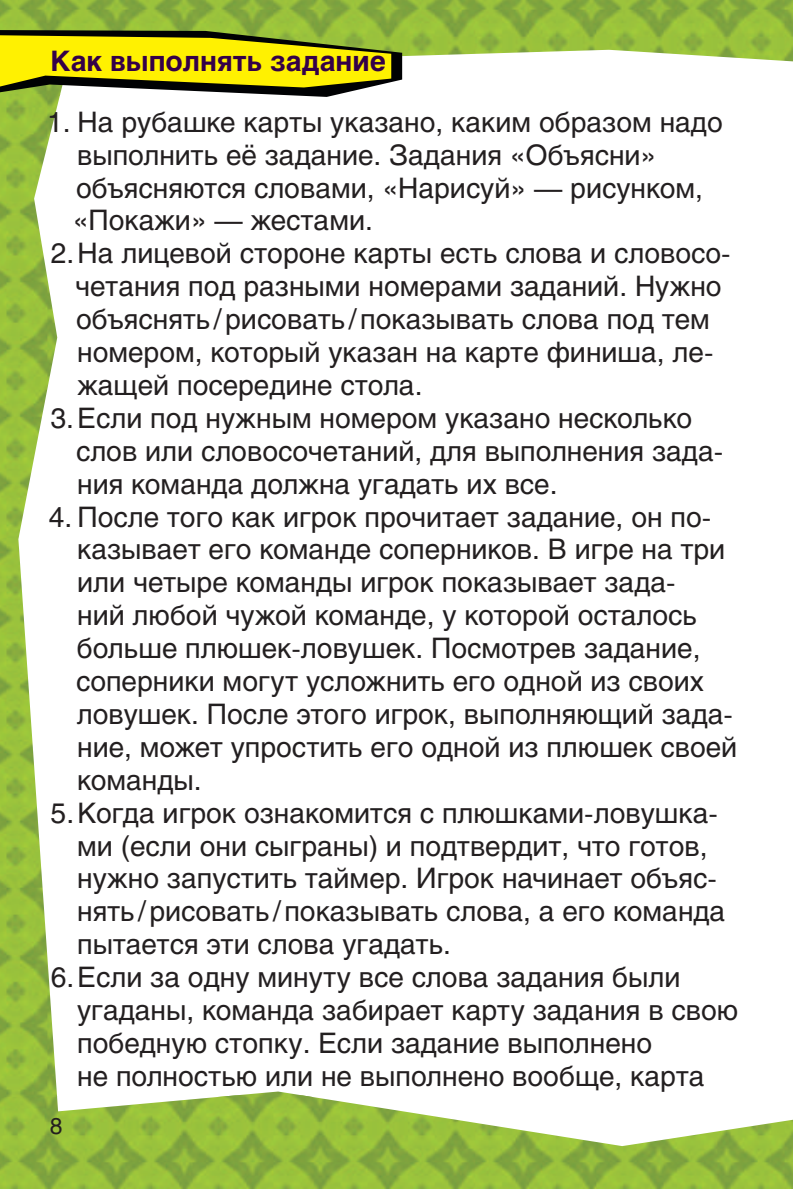
<style>
.page{position:relative;width:793px;height:1189px;background:#fff}
.page>*{position:absolute;margin:0;border:0;box-sizing:border-box;transform-origin:0 0}
.t1{font:28px/32.9px "Helios";color:#231f20}
.t2{font:700 28px "Helios";color:#340048}
.t3{font:22.75px "Helios";color:#231f20}
</style>
<div class="page">
<img style="left:0;top:0;width:793px;height:80px">
<img style="left:0;top:1097px;width:793px;height:92px">
<img style="left:218px;top:1092px;width:94px;height:5px">
<img style="left:0;top:97px;width:60px;height:1000px">
<svg style="left:0;top:30px;width:402px;height:67px;background:#beba1c"></svg>
<p class="t2" style="left:51px;top:45px;width:337px">Как выполнять задание</p>
<p class="t1" style="left:73px;top:105px;width:651px;text-indent:-26px">1. На рубашке карты указано, каким образом надо выполнить её задание. Задания «Объясни» объясняются словами, «Нарисуй» — рисунком, «Покажи» — жестами.</p>
<p class="t1" style="left:75px;top:237px;width:657px;text-indent:-24px">2. На лицевой стороне карты есть слова и словосо&shy;четания под разными номерами заданий. Нужно объяснять / рисовать / показывать слова под тем номером, который указан на карте финиша, ле&shy;жащей посередине стола.</p>
<p class="t1" style="left:76px;top:401px;width:648px;text-indent:-26px">3. Если под нужным номером указано несколько слов или словосочетаний, для выполнения зада&shy;ния команда должна угадать их все.</p>
<p class="t1" style="left:76px;top:500px;width:662px;text-indent:-27px">4. После того как игрок прочитает задание, он по&shy;казывает его команде соперников. В игре на три или четыре команды игрок показывает зада-<br>ний любой чужой команде, у которой осталось больше плюшек-ловушек. Посмотрев задание, соперники могут усложнить его одной из своих ловушек. После этого игрок, выполняющий зада&shy;ние, может упростить его одной из плюшек своей команды.</p>
<p class="t1" style="left:77px;top:796px;width:649px;text-indent:-27px">5. Когда игрок ознакомится с плюшками-ловушка&shy;ми (если они сыграны) и подтвердит, что готов, нужно запустить таймер. Игрок начинает объяс&shy;нять / рисовать / показывать слова, а его команда пытается эти слова угадать.</p>
<p class="t1" style="left:77px;top:961px;width:662px;text-indent:-26px">6. Если за одну минуту все слова задания были угаданы, команда забирает карту задания в свою победную стопку. Если задание выполнено<br>не полностью или не выполнено вообще, карта</p>
<p class="t3" style="left:50px;top:1112px;width:14px">8</p>
</div>
